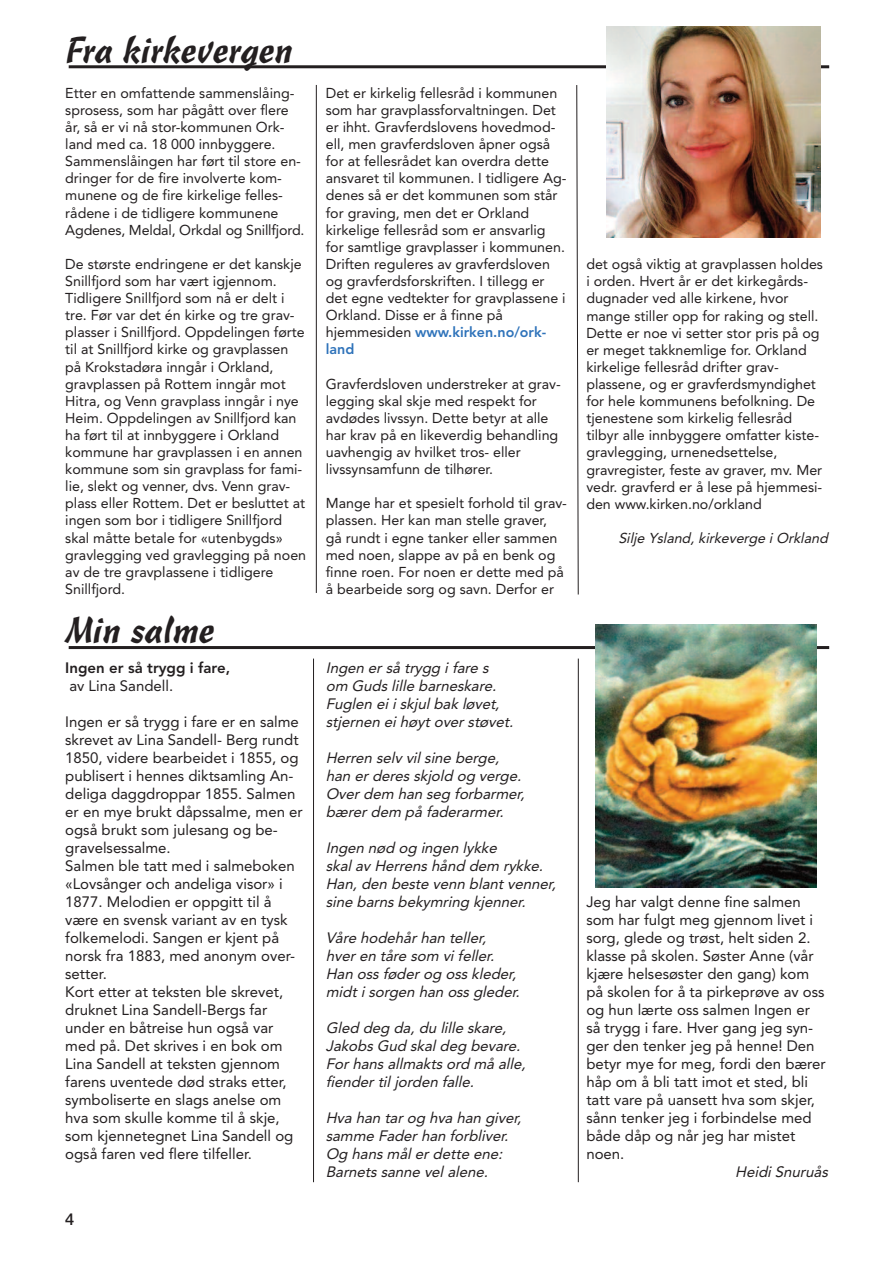
<style>
.page{position:relative;width:893px;height:1263px;background:#fff}
.page>*{position:absolute;margin:0;border:0;box-sizing:border-box;transform-origin:0 0}
.t1{font:36px "Cascade Script";color:#231f20}
.t2{font:500 16.5px "Helvetica Neue";color:#231f20}
.t3{font:15px/18px "Avenir";color:#231f20}
.t4{font:italic 15px/18px "Avenir";color:#231f20}
.t5{font:800 15px "Avenir";color:#231f20}
.t6{font:14.25px/17.1px "Avenir";color:#231f20}
.t7{font:italic 14.25px "Avenir";color:#231f20}
.s1{font-weight:800;color:#2f73ba}
</style>
<div class="page">
<hr style="left:316px;top:85px;width:1px;height:508px;background:#231f20">
<svg style="left:577px;top:85px;width:1px;height:510px"></svg>
<hr style="left:69px;top:65px;width:760px;height:3px;background:#231f20">
<hr style="left:69px;top:646px;width:760px;height:3px;background:#231f20">
<img style="left:606px;top:26px;width:214px;height:211px">
<img style="left:595px;top:625px;width:221px;height:262px">
<hr style="left:313px;top:658px;width:1px;height:524px;background:#231f20">
<hr style="left:578px;top:659px;width:1px;height:523px;background:#231f20">
<h1 class="t1" style="left:65px;top:35px;width:229px">Fra kirkevergen</h1>
<p class="t6" style="left:65px;top:86px;width:241px">Etter en omfattende sammenslåing&shy;sprosess, som har pågått over flere år, så er vi nå stor-kommunen Ork&shy;land med ca. 18 000 innbyggere.<br>Sammenslåingen har ført til store en&shy;dringer for de fire involverte kom&shy;munene og de fire kirkelige felles&shy;rådene i de tidligere kommunene Agdenes, Meldal, Orkdal og Snillfjord.</p>
<p class="t6" style="left:65px;top:257px;width:242px">De største endringene er det kanskje Snillfjord som har vært igjennom.<br>Tidligere Snillfjord som nå er delt i tre. Før var det én kirke og tre grav&shy;plasser i Snillfjord. Oppdelingen førte til at Snillfjord kirke og gravplassen på Krokstadøra inngår i Orkland, gravplassen på Rottem inngår mot Hitra, og Venn gravplass inngår i nye Heim. Oppdelingen av Snillfjord kan ha ført til at innbyggere i Orkland kommune har gravplassen i en annen kommune som sin gravplass for fami&shy;lie, slekt og venner, dvs. Venn grav&shy;plass eller Rottem. Det er besluttet at ingen som bor i tidligere Snillfjord skal måtte betale for «utenbygds» gravlegging ved gravlegging på noen av de tre gravplassene i tidligere Snillfjord.</p>
<h1 class="t1" style="left:65px;top:616px;width:151px">Min salme</h1>
<p class="t5" style="left:65px;top:662px;width:166px">Ingen er så trygg i fare,</p>
<p class="t3" style="left:69px;top:678px;width:105px">av Lina Sandell.</p>
<p class="t3" style="left:65px;top:714px;width:239px">Ingen er så trygg i fare er en salme skrevet av Lina Sandell- Berg rundt<br>1850, videre bearbeidet i 1855, og publisert i hennes diktsamling An&shy;deliga daggdroppar 1855. Salmen er en mye brukt dåpssalme, men er også brukt som julesang og be&shy;gravelsessalme.<br>Salmen ble tatt med i salmeboken «Lovsånger och andeliga visor» i<br>1877. Melodien er oppgitt til å være en svensk variant av en tysk folkemelodi. Sangen er kjent på norsk fra 1883, med anonym over&shy;setter.<br>Kort etter at teksten ble skrevet, druknet Lina Sandell-Bergs far under en båtreise hun også var med på. Det skrives i en bok om<br>Lina Sandell at teksten gjennom farens uventede død straks etter, symboliserte en slags anelse om hva som skulle komme til å skje, som kjennetegnet Lina Sandell og også faren ved flere tilfeller.</p>
<p class="t2" style="left:65px;top:1209px;width:11px">4</p>
<p class="t6" style="left:326px;top:86px;width:242px">Det er kirkelig fellesråd i kommunen som har gravplassforvaltningen. Det er ihht. Gravferdslovens hovedmod&shy;ell, men gravferdsloven åpner også for at fellesrådet kan overdra dette ansvaret til kommunen. I tidligere Ag&shy;denes så er det kommunen som står for graving, men det er Orkland kirkelige fellesråd som er ansvarlig for samtlige gravplasser i kommunen.<br>Driften reguleres av gravferdsloven og gravferdsforskriften. I tillegg er det egne vedtekter for gravplassene i Orkland. Disse er å finne på hjemmesiden <span class="s1">www.kirken.no/ork&shy;land</span></p>
<p class="t6" style="left:326px;top:376px;width:236px">Gravferdsloven understreker at grav&shy;legging skal skje med respekt for avdødes livssyn. Dette betyr at alle har krav på en likeverdig behandling uavhengig av hvilket tros- eller livssynsamfunn de tilhører.</p>
<p class="t6" style="left:326px;top:496px;width:243px">Mange har et spesielt forhold til grav&shy;plassen. Her kan man stelle graver,<br>gå rundt i egne tanker eller sammen med noen, slappe av på en benk og finne roen. For noen er dette med på å bearbeide sorg og savn. Derfor er</p>
<p class="t6" style="left:586px;top:257px;width:238px">det også viktig at gravplassen holdes i orden. Hvert år er det kirkegårds&shy;dugnader ved alle kirkene, hvor mange stiller opp for raking og stell.<br>Dette er noe vi setter stor pris på og er meget takknemlige for. Orkland kirkelige fellesråd drifter grav&shy;plassene, og er gravferdsmyndighet for hele kommunens befolkning. De tjenestene som kirkelig fellesråd tilbyr alle innbyggere omfatter kiste&shy;gravlegging, urnenedsettelse, gravregister, feste av graver, mv. Mer vedr. gravferd er å lese på hjemmesi&shy;den www.kirken.no/orkland</p>
<p class="t7" style="left:618px;top:532px;width:214px">Silje Ysland, kirkeverge i Orkland</p>
<p class="t4" style="left:326px;top:660px;width:192px">Ingen er så trygg i fare s om Guds lille barneskare.<br>Fuglen ei i skjul bak løvet, stjernen ei høyt over støvet.</p>
<p class="t4" style="left:326px;top:750px;width:203px">Herren selv vil sine berge, han er deres skjold og verge.<br>Over dem han seg forbarmer, bærer dem på faderarmer.</p>
<p class="t4" style="left:326px;top:840px;width:235px">Ingen nød og ingen lykke<br>skal av Herrens hånd dem rykke.<br>Han, den beste venn blant venner, sine barns bekymring kjenner.</p>
<p class="t4" style="left:326px;top:930px;width:199px">Våre hodehår han teller, hver en tåre som vi feller.<br>Han oss føder og oss kleder, midt i sorgen han oss gleder.</p>
<p class="t4" style="left:326px;top:1020px;width:204px">Gled deg da, du lille skare,<br>Jakobs Gud skal deg bevare.<br>For hans allmakts ord må alle, fiender til jorden falle.</p>
<p class="t4" style="left:326px;top:1110px;width:200px">Hva han tar og hva han giver, samme Fader han forbliver.<br>Og hans mål er dette ene:<br>Barnets sanne vel alene.</p>
<p class="t3" style="left:586px;top:894px;width:241px">Jeg har valgt denne fine salmen som har fulgt meg gjennom livet i sorg, glede og trøst, helt siden 2. klasse på skolen. Søster Anne (vår kjære helsesøster den gang) kom på skolen for å ta pirkeprøve av oss og hun lærte oss salmen Ingen er så trygg i fare. Hver gang jeg syn&shy;ger den tenker jeg på henne! Den betyr mye for meg, fordi den bærer håp om å bli tatt imot et sted, bli tatt vare på uansett hva som skjer, sånn tenker jeg i forbindelse med både dåp og når jeg har mistet noen.</p>
<p class="t4" style="left:735px;top:1164px;width:97px">Heidi Snuruås</p>
</div>
